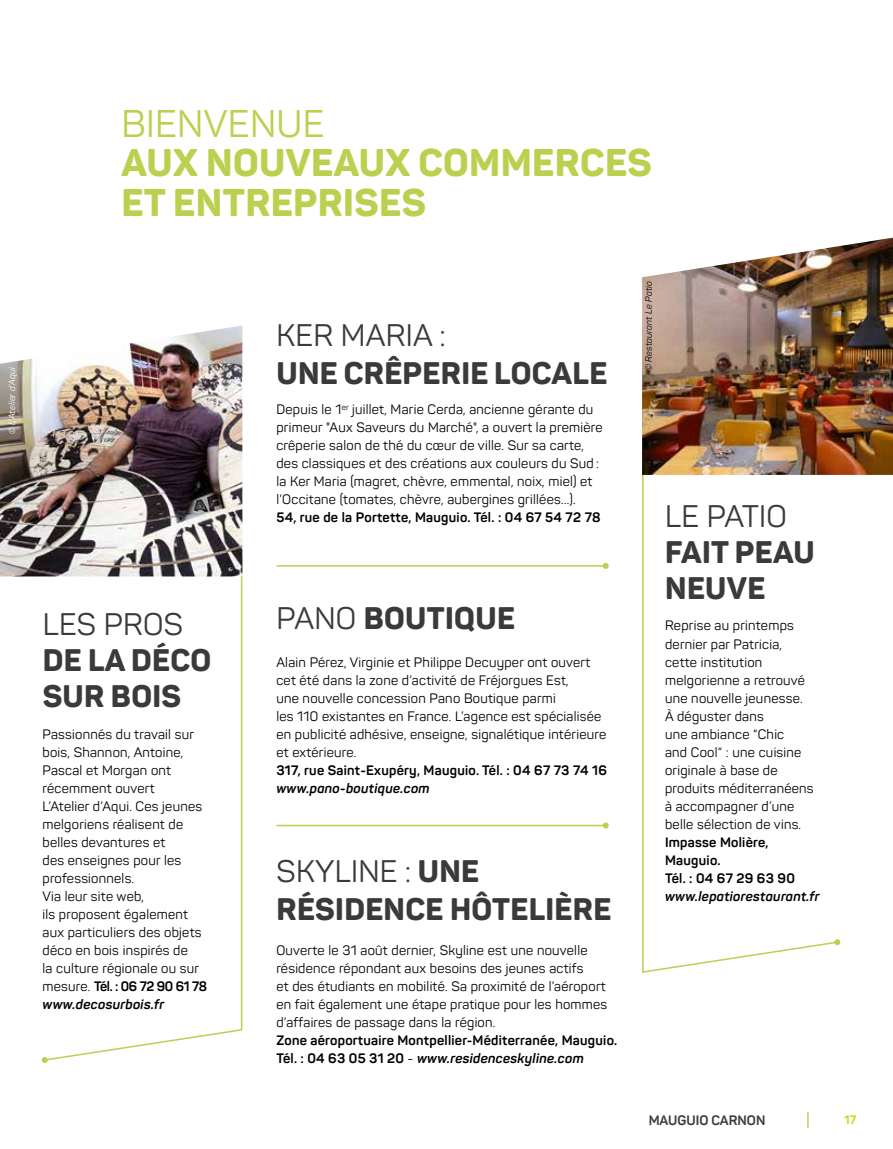
<style>
.page{position:relative;width:893px;height:1149px;background:#fff}
.page>*{position:absolute;margin:0;border:0;box-sizing:border-box;transform-origin:0 0}
.t1{font:800 37.95px/39.9px "Panton";letter-spacing:.01em;color:#bad150}
.t2{font:37.95px "Panton";letter-spacing:.01em;color:#bad150}
.t3{font:800 30.75px/36px "Panton";letter-spacing:.01em;color:#3a3a39}
.t4{font:30.75px "Panton";letter-spacing:.01em;color:#3a3a39}
.t5{font:13.5px/18px "Panton";letter-spacing:.02em;color:#000}
.t6{font:700 13.5px/18px "Panton";letter-spacing:.02em;color:#000}
.t7{font:italic 700 13.5px "Panton";letter-spacing:.02em;color:#000}
.t8{font:700 13.5px "Panton";color:#3a3a39}
.t9{font:700 12px "Panton";color:#ccd500}
.t10{font:italic 9px "Panton";letter-spacing:.02em;color:#000}
.t11{font:italic 9px "Panton";letter-spacing:.02em;color:#fff}
.s1{font-weight:700}
.s2{font-weight:700;font-style:italic}
.s3{font-weight:400}
.s4{font-style:italic}
</style>
<div class="page">
<svg style="left:807px;top:1112px;width:2px;height:15px"></svg>
<svg style="left:43px;top:556px;width:200px;height:505px"></svg>
<svg style="left:42px;top:1056px;width:6px;height:6px"></svg>
<svg style="left:642px;top:475px;width:197px;height:498px"></svg>
<svg style="left:834px;top:938px;width:6px;height:6px"></svg>
<hr style="left:276px;top:565px;width:330px;height:1px;background:#bad150">
<svg style="left:603px;top:562px;width:6px;height:6px"></svg>
<hr style="left:276px;top:824px;width:330px;height:2px;background:#bad150">
<svg style="left:603px;top:822px;width:6px;height:6px"></svg>
<img style="left:0;top:325px;width:242px;height:251px">
<img style="left:642px;top:237px;width:251px;height:238px">
<h1 class="t2" style="left:121px;top:100px;width:205px">BIENVENUE</h1>
<h1 class="t1" style="left:121px;top:142px;width:532px">AUX NOUVEAUX COMMERCES<br>ET ENTREPRISES</h1>
<p class="t11" style="left:6px;top:434px;width:69px;rotate:-90deg">© L’Atelier d’Aqui</p>
<h2 class="t4" style="left:43px;top:605px;width:142px">LES PROS</h2>
<h2 class="t3" style="left:43px;top:641px;width:170px">DE LA DÉCO<br>SUR BOIS</h2>
<p class="t5" style="left:43px;top:724px;width:166px">Passionnés du travail sur bois, Shannon, Antoine,<br>Pascal et Morgan ont récemment ouvert<br>L’Atelier d’Aqui. Ces jeunes melgoriens réalisent de belles devantures et<br>des enseignes pour les professionnels.<br>Via leur site web,<br>ils proposent également aux particuliers des objets déco en bois inspirés de<br>la culture régionale ou sur mesure. <span class="s1">Tél. : 06 72 90 61 78 </span><span class="s2">www.decosurbois.fr</span></p>
<h2 class="t4" style="left:277px;top:316px;width:171px">KER MARIA :</h2>
<h2 class="t3" style="left:277px;top:354px;width:332px">UNE CRÊPERIE LOCALE</h2>
<p class="t5" style="left:276px;top:400px;width:328px">Depuis le 1<sup>er</sup> juillet, Marie Cerda, ancienne gérante du primeur "Aux Saveurs du Marché", a ouvert la première crêperie salon de thé du cœur de ville. Sur sa carte, des classiques et des créations aux couleurs du Sud : la Ker Maria (magret, chèvre, emmental, noix, miel) et l’Occitane (tomates, chèvre, aubergines grillées…).</p>
<p class="t6" style="left:276px;top:508px;width:326px">54, rue de la Portette, Mauguio. Tél. : 04 67 54 72 78</p>
<h2 class="t3" style="left:277px;top:599px;width:240px"><span class="s3">PANO</span> BOUTIQUE</h2>
<p class="t5" style="left:276px;top:652px;width:331px">Alain Pérez, Virginie et Philippe Decuyper ont ouvert cet été dans la zone d’activité de Fréjorgues Est,<br>une nouvelle concession Pano Boutique parmi<br>les 110 existantes en France. L’agence est spécialisée en publicité adhésive, enseigne, signalétique intérieure et extérieure.</p>
<p class="t6" style="left:276px;top:760px;width:332px">317, rue Saint-Exupéry, Mauguio. Tél. : 04 67 73 74 16</p>
<p class="t7" style="left:276px;top:779px;width:155px">www.pano-boutique.com</p>
<h2 class="t3" style="left:277px;top:852px;width:336px;line-height:37.5px"><span class="s3">SKYLINE :</span> UNE<br>RÉSIDENCE HÔTELIÈRE</h2>
<p class="t5" style="left:276px;top:940px;width:332px">Ouverte le 31 août dernier, Skyline est une nouvelle résidence répondant aux besoins des jeunes actifs<br>et des étudiants en mobilité. Sa proximité de l’aéroport en fait également une étape pratique pour les hommes d’affaires de passage dans la région.</p>
<p class="t6" style="left:276px;top:1030px;width:342px">Zone aéroportuaire Montpellier-Méditerranée, Mauguio.<br>Tél. : 04 63 05 31 20 <span class="s3">-</span> <span class="s4">www.residenceskyline.com</span></p>
<p class="t10" style="left:643px;top:371px;width:92px;rotate:-90deg">© Restaurant Le Patio</p>
<h2 class="t4" style="left:665px;top:497px;width:123px">LE PATIO</h2>
<h2 class="t3" style="left:665px;top:534px;width:151px">FAIT PEAU<br>NEUVE</h2>
<p class="t5" style="left:665px;top:616px;width:150px">Reprise au printemps dernier par Patricia, cette institution melgorienne a retrouvé une nouvelle jeunesse.<br>À déguster dans<br>une ambiance “Chic<br>and Cool“ : une cuisine originale à base de produits méditerranéens à accompagner d’une belle sélection de vins.</p>
<p class="t6" style="left:665px;top:832px;width:131px">Impasse Molière,<br>Mauguio.<br>Tél. : 04 67 29 63 90</p>
<p class="t7" style="left:665px;top:887px;width:156px">www.lepatiorestaurant.fr</p>
<p class="t8" style="left:649px;top:1111px;width:118px">MAUGUIO CARNON</p>
<p class="t9" style="left:845px;top:1112px;width:13px">17</p>
</div>
